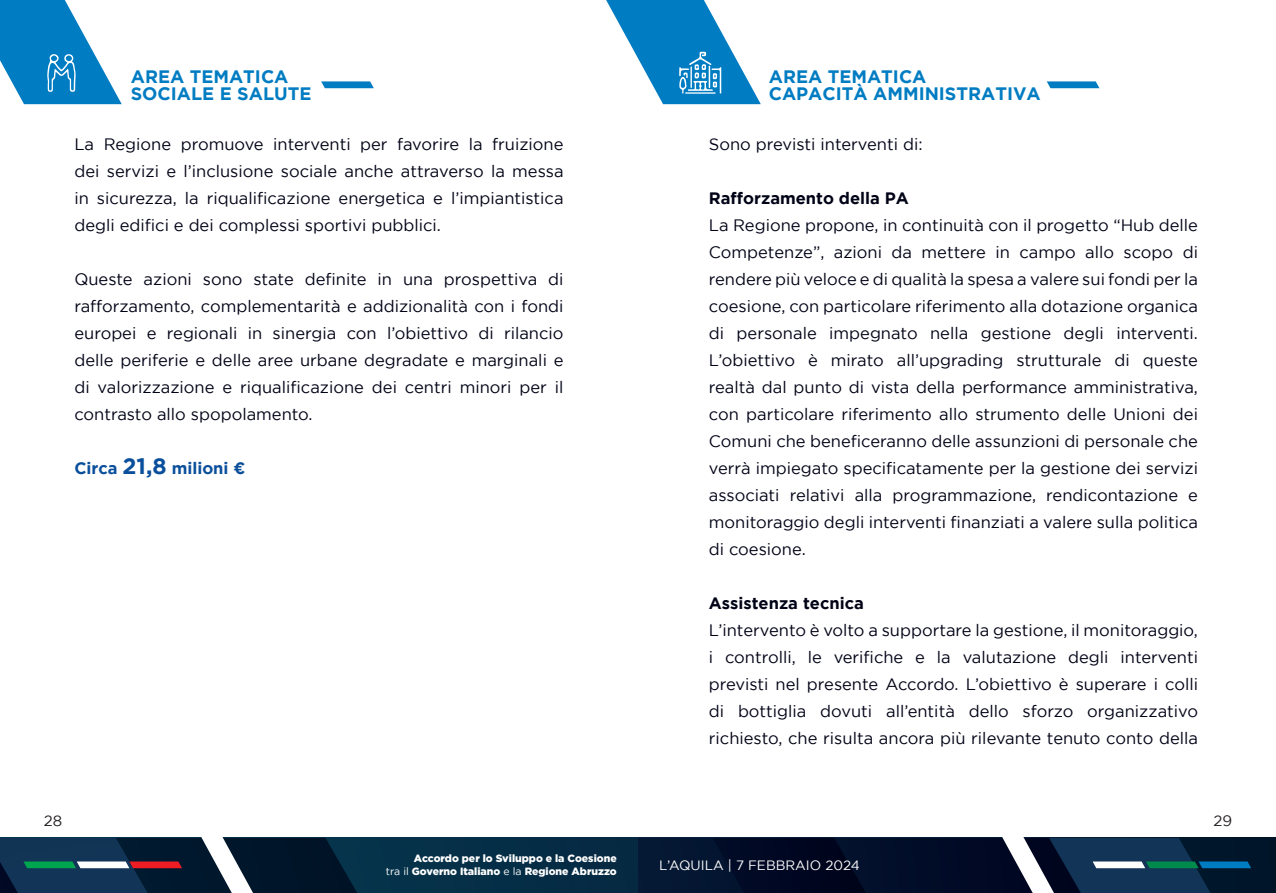
<style>
.page{position:relative;width:1276px;height:893px;background:#fff}
.page>*{position:absolute;margin:0;border:0;box-sizing:border-box;transform-origin:0 0}
.t1{font:700 18px "Gotham";color:#007cc2}
.t2{font:16.5px/27px "Gotham";color:#000316;text-align:justify}
.t3{font:700 16.5px "Gotham";color:#000316}
.t4{font:700 16.5px "Gotham";color:#0a4f9c}
.t5{font:15px "Gotham";color:#231f20}
.t6{font:13.5px "Gotham";color:#fff}
.t7{font:900 10.5px/12.6px "Gotham";color:#fff;text-align:right}
.s1{font-size:22.5px}
.s2{font-weight:400}
</style>
<div class="page">
<svg style="left:638px;top:837px;width:638px;height:56px;background:#0f213b"></svg>
<div style="left:0;top:838px;width:638px;height:55px;background:#052e46"></div>
<svg style="left:0;top:837px;width:369px;height:56px"></svg>
<svg style="left:1046px;top:81px;width:53px;height:7px"></svg>
<svg style="left:321px;top:81px;width:53px;height:7px"></svg>
<svg style="left:0;top:0;width:122px;height:104px"></svg>
<svg style="left:606px;top:0;width:155px;height:104px"></svg>
<p class="t1" style="left:131px;top:66px;width:159px">AREA TEMATICA</p>
<p class="t1" style="left:131px;top:83px;width:182px">SOCIALE E SALUTE</p>
<p class="t2" style="left:74px;top:131px;width:490px">La Regione promuove interventi per favorire la fruizione dei servizi e l’inclusione sociale anche attraverso la messa in sicurezza, la riqualificazione energetica e l’impiantistica degli edifici e dei complessi sportivi pubblici.</p>
<p class="t2" style="left:74px;top:266px;width:490px">Queste azioni sono state definite in una prospettiva di rafforzamento, complementarità e addizionalità con i fondi europei e regionali in sinergia con l’obiettivo di rilancio delle periferie e delle aree urbane degradate e marginali e di valorizzazione e riqualificazione dei centri minori per il contrasto allo spopolamento.</p>
<p class="t4" style="left:74px;top:459px;width:172px">Circa <span class="s1">21,8</span> milioni ¤</p>
<p class="t1" style="left:769px;top:66px;width:159px">AREA TEMATICA</p>
<p class="t1" style="left:769px;top:83px;width:273px">CAPACITÀ AMMINISTRATIVA</p>
<p class="t2" style="left:709px;top:131px;width:215px">Sono previsti interventi di:</p>
<p class="t3" style="left:709px;top:189px;width:202px">Rafforzamento della PA</p>
<p class="t2" style="left:709px;top:212px;width:491px">La Regione propone, in continuità con il progetto “Hub delle Competenze”, azioni da mettere in campo allo scopo di rendere più veloce e di qualità la spesa a valere sui fondi per la coesione, con particolare riferimento alla dotazione organica di personale impegnato nella gestione degli interventi.<br>L’obiettivo è mirato all’upgrading strutturale di queste realtà dal punto di vista della performance amministrativa, con particolare riferimento allo strumento delle Unioni dei Comuni che beneficeranno delle assunzioni di personale che verrà impiegato specificatamente per la gestione dei servizi associati relativi alla programmazione, rendicontazione e monitoraggio degli interventi finanziati a valere sulla politica di coesione.</p>
<p class="t3" style="left:709px;top:594px;width:156px">Assistenza tecnica</p>
<p class="t2" style="left:709px;top:617px;width:491px">L’intervento è volto a supportare la gestione, il monitoraggio, i controlli, le verifiche e la valutazione degli interventi previsti nel presente Accordo. L’obiettivo è superare i colli di bottiglia dovuti all’entità dello sforzo organizzativo richiesto, che risulta ancora più rilevante tenuto conto della</p>
<p class="t5" style="left:44px;top:812px;width:20px">28</p>
<p class="t5" style="left:1213px;top:812px;width:20px">29</p>
<p class="t7" style="left:386px;top:852px;width:232px">Accordo per lo Sviluppo e la Coesione<br><span class="s2">tra il</span> Governo Italiano <span class="s2">e la</span> Regione Abruzzo</p>
<p class="t6" style="left:659px;top:857px;width:202px">L’AQUILA | 7 FEBBRAIO 2024</p>
</div>
